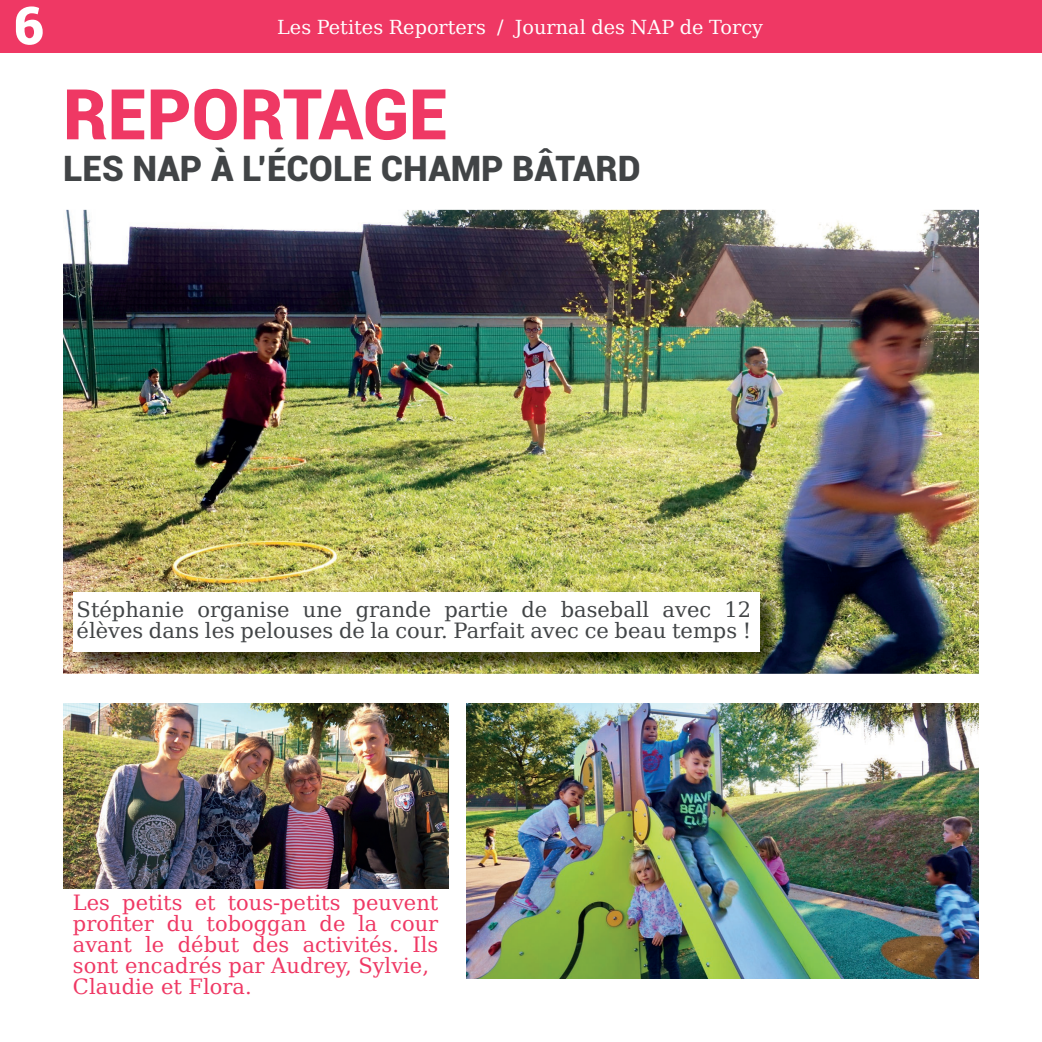
<style>
.page{position:relative;width:1042px;height:1042px;background:#fff}
.page>*{position:absolute;margin:0;border:0;box-sizing:border-box;transform-origin:0 0}
.t1{font:900 70px "Roboto";color:#ef3864}
.t2{font:900 52.5px "Roboto";color:#fff}
.t3{font:900 35px "Roboto";color:#414446}
.t4{font:21px/21px "DejaVu Serif";color:#ef3864}
.t5{font:21px/21px "DejaVu Serif";color:#414446}
.t6{font:19.25px "DejaVu Serif";color:#fff}
</style>
<div class="page">
<div style="left:0;top:0;width:1042px;height:52px;background:#ef3864"></div>
<img style="left:63px;top:703px;width:386px;height:185px">
<img style="left:63px;top:210px;width:916px;height:464px">
<img style="left:466px;top:703px;width:513px;height:276px">
<img style="left:76px;top:595px;width:705px;height:78px">
<div style="left:73px;top:592px;width:686px;height:59px;background:#fff"></div>
<h2 class="t2" style="left:14px;top:-12px;width:32px">6</h2>
<p class="t6" style="left:277px;top:12px;width:487px">Les Petites Reporters / Journal des NAP de Torcy</p>
<h1 class="t1" style="left:63px;top:65px;width:386px">REPORTAGE</h1>
<h3 class="t3" style="left:63px;top:143px;width:579px">LES NAP À L’ÉCOLE CHAMP BÂTARD</h3>
<p class="t5" style="left:77px;top:598px;width:676px">Stéphanie organise une grande partie de baseball avec 12 élèves dans les pelouses de la cour. Parfait avec ce beau temps !</p>
<p class="t4" style="left:73px;top:891px;width:367px">Les petits et tous-petits peuvent profiter du toboggan de la cour avant le début des activités. Ils sont encadrés par Audrey, Sylvie,<br>Claudie et Flora.</p>
</div>
